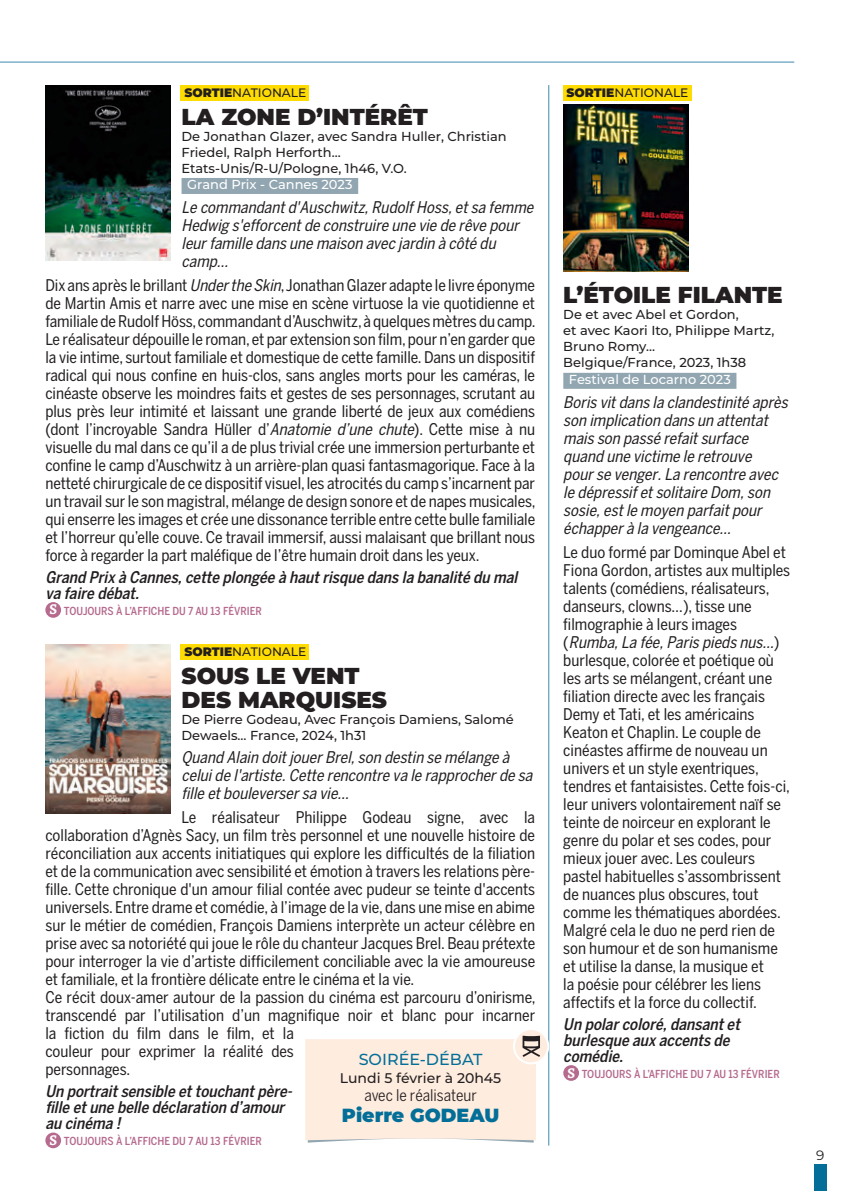
<style>
.page{position:relative;width:851px;height:1191px;background:#fff}
.page>*{position:absolute;margin:0;border:0;box-sizing:border-box;transform-origin:0 0}
.t1{font:900 23px/24px "Montserrat";color:#231f20}
.t2{font:900 19px "Montserrat";color:#036f98}
.t3{font:16px/18px "Benton Sans Cond";color:#231f20}
.t4{font:italic 16px/18px "Benton Sans Cond";color:#231f20}
.t5{font:italic 500 16px/16px "Benton Sans Cond";color:#231f20}
.t6{font:16px "Benton Sans Cond";color:#231f20}
.t7{font:500 16px "Montserrat";color:#036f98}
.t8{font:500 14px "Montserrat";color:#231f20}
.t9{font:13.6px "Montserrat";color:#231f20}
.t10{font:500 13px/16px "Montserrat";color:#231f20}
.t11{font:500 13px "Montserrat";color:#fff}
.t12{font:500 12.2px "Montserrat";color:#231f20}
.t13{font:500 11px "Benton Sans Cond";color:#b56a8e}
.s1{font-weight:900}
.s2{font-style:italic}
.s3{font-family:"Alegreya SC";font-weight:700;font-size:15px;color:#fff}
</style>
<div class="page">
<div style="left:181px;top:178px;width:177px;height:16px;background:#91a6b1"></div>
<div style="left:45px;top:602px;width:16px;height:16px;background:#b56a8e;border-radius:50%"></div>
<div style="left:45px;top:1132px;width:16px;height:16px;background:#b56a8e;border-radius:50%"></div>
<div style="left:814px;top:1164px;width:12px;height:27px;background:#036f98"></div>
<hr style="left:548px;top:85px;width:1px;height:1060px;background:#3d89af">
<div style="left:181px;top:85px;width:128px;height:15px;background:#ffdc01"></div>
<div style="left:181px;top:644px;width:128px;height:15px;background:#ffdc01"></div>
<img style="left:45px;top:85px;width:125px;height:176px">
<img style="left:45px;top:644px;width:125px;height:169px">
<div style="left:563px;top:373px;width:173px;height:16px;background:#91a6b1"></div>
<div style="left:563px;top:1065px;width:16px;height:15px;background:#b56a8e;border-radius:50%"></div>
<img style="left:563px;top:105px;width:125px;height:166px">
<div style="left:563px;top:85px;width:128px;height:15px;background:#ffdc01"></div>
<hr style="left:0;top:62px;width:794px;height:1px;background:#3d89af">
<div style="left:514px;top:1029px;width:34px;height:34px;background:#feecdf;border-radius:50%"></div>
<div style="left:513px;top:1028px;width:36px;height:36px;border:2px solid #fff;border-radius:50%"></div>
<svg style="left:305px;top:1035px;width:235px;height:107px;background:#fbebdf"></svg>
<p class="t12" style="left:184px;top:84px;width:123px"><span class="s1">SORTIE</span>NATIONALE</p>
<h1 class="t1" style="left:181px;top:103px;width:248px">LA ZONE D’INTÉRÊT</h1>
<p class="t10" style="left:181px;top:127px;width:326px">De Jonathan Glazer, avec Sandra Huller, Christian<br>Friedel, Ralph Herforth…<br>Etats-Unis/R-U/Pologne, 1h46, V.O.</p>
<p class="t11" style="left:187px;top:176px;width:167px">Grand Prix - Cannes 2023</p>
<p class="t4" style="left:181px;top:198px;width:353px">Le commandant d'Auschwitz, Rudolf Hoss, et sa femme Hedwig s'efforcent de construire une vie de rêve pour leur famille dans une maison avec jardin à côté du camp…</p>
<p class="t3" style="left:45px;top:276px;width:491px;text-align:justify">Dix ans après le brillant <span class="s2">Under the Skin</span>, Jonathan Glazer adapte le livre éponyme de Martin Amis et narre avec une mise en scène virtuose la vie quotidienne et familiale de Rudolf Höss, commandant d’Auschwitz, à quelques mètres du camp.<br>Le réalisateur dépouille le roman, et par extension son film, pour n’en garder que la vie intime, surtout familiale et domestique de cette famille. Dans un dispositif radical qui nous confine en huis-clos, sans angles morts pour les caméras, le cinéaste observe les moindres faits et gestes de ses personnages, scrutant au plus près leur intimité et laissant une grande liberté de jeux aux comédiens (dont l’incroyable Sandra Hüller d’<span class="s2">Anatomie d’une chute</span>). Cette mise à nu visuelle du mal dans ce qu’il a de plus trivial crée une immersion perturbante et confine le camp d’Auschwitz à un arrière-plan quasi fantasmagorique. Face à la netteté chirurgicale de ce dispositif visuel, les atrocités du camp s’incarnent par un travail sur le son magistral, mélange de design sonore et de napes musicales, qui enserre les images et crée une dissonance terrible entre cette bulle familiale et l’horreur qu’elle couve. Ce travail immersif, aussi malaisant que brillant nous force à regarder la part maléfique de l’être humain droit dans les yeux.</p>
<p class="t5" style="left:45px;top:569px;width:473px">Grand Prix à Cannes, cette plongée à haut risque dans la banalité du mal va faire débat.</p>
<p class="t13" style="left:49px;top:604px;width:214px"><span class="s3">S</span> TOUJOURS À L’AFFICHE DU 7 AU 13 FÉVRIER</p>
<p class="t12" style="left:184px;top:643px;width:123px"><span class="s1">SORTIE</span>NATIONALE</p>
<h1 class="t1" style="left:181px;top:662px;width:207px">SOUS LE VENT<br>DES MARQUISES</h1>
<p class="t10" style="left:181px;top:710px;width:334px">De Pierre Godeau, Avec François Damiens, Salomé<br>Dewaels… France, 2024, 1h31</p>
<p class="t4" style="left:181px;top:748px;width:352px">Quand Alain doit jouer Brel, son destin se mélange à celui de l'artiste. Cette rencontre va le rapprocher de sa fille et bouleverser sa vie…</p>
<p class="t3" style="left:45px;top:808px;width:492px;text-indent:136px">Le réalisateur Philippe Godeau signe, avec la collaboration d’Agnès Sacy, un film très personnel et une nouvelle histoire de réconciliation aux accents initiatiques qui explore les difficultés de la filiation et de la communication avec sensibilité et émotion à travers les relations père&shy;fille. Cette chronique d'un amour filial contée avec pudeur se teinte d'accents universels. Entre drame et comédie, à l’image de la vie, dans une mise en abime sur le métier de comédien, François Damiens interprète un acteur célèbre en prise avec sa notoriété qui joue le rôle du chanteur Jacques Brel. Beau prétexte pour interroger la vie d’artiste difficilement conciliable avec la vie amoureuse et familiale, et la frontière délicate entre le cinéma et la vie.<br>Ce récit doux-amer autour de la passion du cinéma est parcouru d’onirisme, transcendé par l’utilisation d’un magnifique noir et blanc pour incarner la fiction du film dans le film, et la<br>couleur pour exprimer la réalité des<br>personnages.</p>
<p class="t5" style="left:45px;top:1083px;width:248px">Un portrait sensible et touchant père&shy;fille et une belle déclaration d’amour au cinéma !</p>
<p class="t13" style="left:49px;top:1134px;width:214px"><span class="s3">S</span> TOUJOURS À L’AFFICHE DU 7 AU 13 FÉVRIER</p>
<p class="t7" style="left:358px;top:1048px;width:125px">SOIRÉE-DÉBAT</p>
<p class="t8" style="left:340px;top:1067px;width:163px">Lundi 5 février à 20h45</p>
<p class="t6" style="left:364px;top:1085px;width:114px">avec le réalisateur</p>
<p class="t2" style="left:342px;top:1101px;width:159px">Pierre GODEAU</p>
<p class="t12" style="left:566px;top:84px;width:123px"><span class="s1">SORTIE</span>NATIONALE</p>
<h1 class="t1" style="left:563px;top:282px;width:221px">L’ÉTOILE FILANTE</h1>
<p class="t10" style="left:563px;top:306px;width:212px">De et avec Abel et Gordon,<br>et avec Kaori Ito, Philippe Martz,<br>Bruno Romy…<br>Belgique/France, 2023, 1h38</p>
<p class="t11" style="left:569px;top:370px;width:163px">Festival de Locarno 2023</p>
<p class="t4" style="left:563px;top:393px;width:226px">Boris vit dans la clandestinité après son implication dans un attentat mais son passé refait surface quand une victime le retrouve<br>pour se venger. La rencontre avec le dépressif et solitaire Dom, son sosie, est le moyen parfait pour échapper à la vengeance…</p>
<p class="t3" style="left:563px;top:543px;width:228px">Le duo formé par Dominque Abel et Fiona Gordon, artistes aux multiples talents (comédiens, réalisateurs, danseurs, clowns…), tisse une filmographie à leurs images (<span class="s2">Rumba, La fée, Paris pieds nus…</span>) burlesque, colorée et poétique où les arts se mélangent, créant une filiation directe avec les français Demy et Tati, et les américains Keaton et Chaplin. Le couple de cinéastes affirme de nouveau un univers et un style exentriques, tendres et fantaisistes. Cette fois-ci, leur univers volontairement naïf se teinte de noirceur en explorant le genre du polar et ses codes, pour mieux jouer avec. Les couleurs pastel habituelles s’assombrissent de nuances plus obscures, tout comme les thématiques abordées.<br>Malgré cela le duo ne perd rien de son humour et de son humanisme et utilise la danse, la musique et<br>la poésie pour célébrer les liens affectifs et la force du collectif.</p>
<p class="t5" style="left:563px;top:1015px;width:178px">Un polar coloré, dansant et burlesque aux accents de comédie.</p>
<p class="t13" style="left:567px;top:1067px;width:214px"><span class="s3">S</span> TOUJOURS À L’AFFICHE DU 7 AU 13 FÉVRIER</p>
<p class="t9" style="left:816px;top:1145px;width:10px">9</p>
</div>
